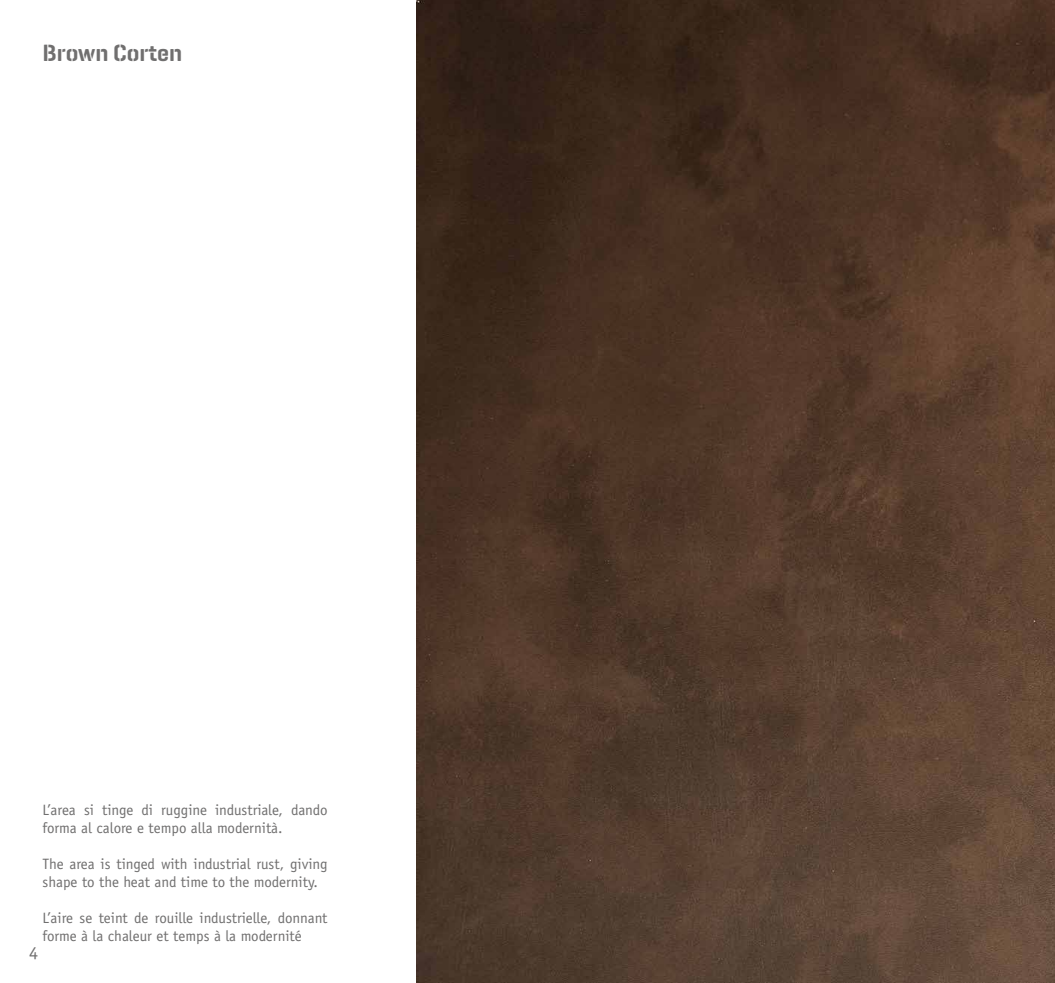
<style>
.page{position:relative;width:1055px;height:983px;background:#fff}
.page>*{position:absolute;margin:0;border:0;box-sizing:border-box;transform-origin:0 0}
.t1{font:600 24px "Geogrotesque Stencil C";color:#706f6f}
.t2{font:18px "Officina Sans";color:#706f6f}
.t3{font:15px/18px "Officina Sans";color:#706f6f}
</style>
<div class="page">
<img style="left:417px;top:0;width:637px;height:982px">
<h1 class="t1" style="left:43px;top:37px;width:141px">Brown Corten</h1>
<p class="t3" style="left:43px;top:800px;width:286px">L’area si tinge di ruggine industriale, dando forma al calore e tempo alla modernità.</p>
<p class="t3" style="left:43px;top:854px;width:286px">The area is tinged with industrial rust, giving shape to the heat and time to the modernity.</p>
<p class="t3" style="left:43px;top:908px;width:286px">L’aire se teint de rouille industrielle, donnant forme à la chaleur et temps à la modernité</p>
<p class="t2" style="left:29px;top:942px;width:10px">4</p>
</div>
